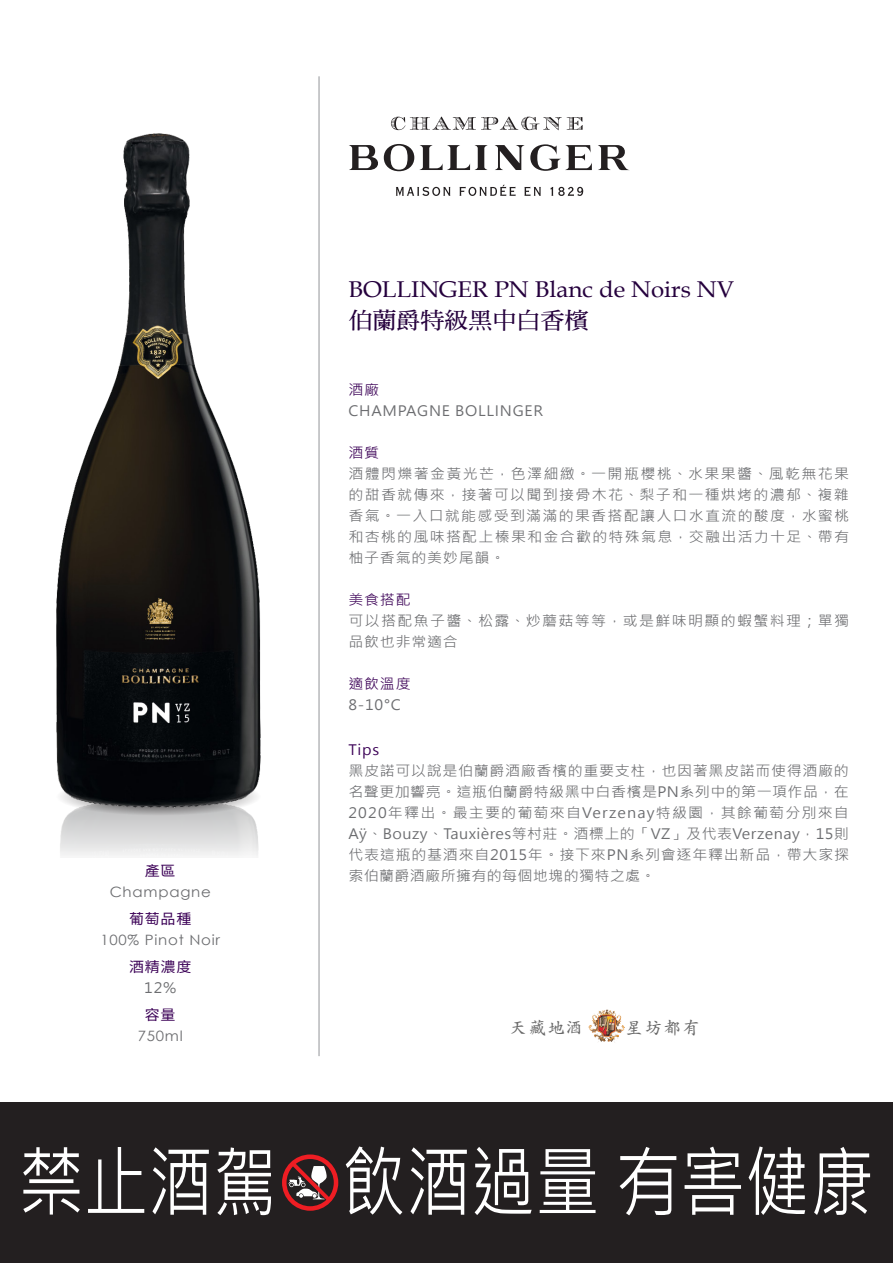
<style>
.page{position:relative;width:893px;height:1263px;background:#fff}
.page>*{position:absolute;margin:0;border:0;box-sizing:border-box;transform-origin:0 0}
.t1{font:77.4px "Microsoft Jheng Hei";color:#fff;scale:.83 1}
.t2{font:22.8px "Book Antiqua";color:#25003d;scale:1.05 1}
.t3{font:22.8px "DF Ming Bd HK BF";color:#25003d;scale:1.05 1}
.t4{font:700 17.1px "Zen Kai";letter-spacing:.1em;color:#676767}
.t5{font:14.25px/21px "Microsoft Jheng Hei";letter-spacing:.05em;color:#6c6d70;text-align:justify;scale:1.05 1}
.t6{font:14.25px/21px "Microsoft Jheng Hei";letter-spacing:.09em;color:#6c6d70;scale:1.05 1}
.t7{font:14.25px "Century Gothic";letter-spacing:.05em;color:#6c6d70;scale:1.05 1}
.t8{font:14.25px "Microsoft Jheng Hei";letter-spacing:.025em;color:#6c6d70;scale:1.05 1}
.t9{font:14.25px "Microsoft Jheng Hei";letter-spacing:.05em;color:#3b0056;scale:1.05 1}
.t10{font:14.25px "Noto Sans Hant";letter-spacing:.05em;color:#3b0056;scale:1.05 1}
</style>
<div class="page">
<img style="left:60px;top:723px;width:201px;height:133px">
<img style="left:56px;top:133px;width:204px;height:674px">
<svg style="left:349px;top:144px;width:139px;height:27px"></svg>
<svg style="left:598px;top:145px;width:31px;height:25px"></svg>
<svg style="left:495px;top:144px;width:97px;height:27px"></svg>
<svg style="left:391px;top:117px;width:192px;height:13px"></svg>
<svg style="left:396px;top:187px;width:54px;height:9px"></svg>
<svg style="left:459px;top:185px;width:57px;height:11px"></svg>
<svg style="left:524px;top:187px;width:17px;height:9px"></svg>
<svg style="left:551px;top:187px;width:32px;height:9px"></svg>
<svg style="left:594px;top:1009px;width:13px;height:11px"></svg>
<div style="left:0;top:1102px;width:893px;height:161px;background:#231f20"></div>
<svg style="left:282px;top:1154px;width:56px;height:57px"></svg>
<hr style="left:319px;top:76px;width:1px;height:980px;background:#939598">
<h2 class="t2" style="left:348px;top:273px;width:369px">BOLLINGER PN Blanc de Noirs NV</h2>
<h2 class="t3" style="left:348px;top:309px;width:230px">伯蘭爵特級黑中白香檳</h2>
<p class="t9" style="left:348px;top:380px;width:31px">酒廠</p>
<p class="t5" style="left:348px;top:400px;width:187px">CHAMPAGNE BOLLINGER</p>
<p class="t9" style="left:348px;top:443px;width:31px">酒質</p>
<p class="t5" style="left:348px;top:463px;width:478px">酒體閃爍著金黃光芒，色澤細緻。一開瓶櫻桃、水果果醬、風乾無花果的甜香就傳來，接著可以聞到接骨木花、梨子和一種烘烤的濃郁、複雜香氣。一入口就能感受到滿滿的果香搭配讓人口水直流的酸度，水蜜桃和杏桃的風味搭配上榛果和金合歡的特殊氣息，交融出活力十足、帶有柚子香氣的美妙尾韻。</p>
<p class="t9" style="left:348px;top:590px;width:61px">美食搭配</p>
<p class="t6" style="left:348px;top:610px;width:478px">可以搭配魚子醬、松露、炒蘑菇等等，或是鮮味明顯的蝦蟹料理；單獨品飲也非常適合</p>
<p class="t9" style="left:348px;top:674px;width:61px">適飲溫度</p>
<p class="t5" style="left:348px;top:694px;width:51px">8-10°C</p>
<p class="t9" style="left:348px;top:740px;width:31px">Tips</p>
<p class="t5" style="left:348px;top:760px;width:478px">黑皮諾可以說是伯蘭爵酒廠香檳的重要支柱，也因著黑皮諾而使得酒廠的名聲更加響亮。這瓶伯蘭爵特級黑中白香檳是PN系列中的第一項作品，在2020年釋出。最主要的葡萄來自Verzenay特級園，其餘葡萄分別來自Aÿ、Bouzy、Tauxières等村莊。酒標上的「VZ」及代表Verzenay，15則代表這瓶的基酒來自2015年。接下來PN系列會逐年釋出新品，帶大家探</p>
<p class="t10" style="left:145px;top:863px;width:31px">產區</p>
<p class="t8" style="left:348px;top:867px;width:294px">索伯蘭爵酒廠所擁有的每個地塊的獨特之處。</p>
<p class="t7" style="left:110px;top:882px;width:98px">Champagne</p>
<p class="t10" style="left:129px;top:911px;width:61px">葡萄品種</p>
<p class="t7" style="left:100px;top:930px;width:116px">100% Pinot Noir</p>
<p class="t10" style="left:129px;top:959px;width:61px">酒精濃度</p>
<p class="t5" style="left:144px;top:977px;width:32px">12%</p>
<p class="t10" style="left:145px;top:1007px;width:31px">容量</p>
<p class="t7" style="left:138px;top:1026px;width:44px">750ml</p>
<p class="t4" style="left:511px;top:1019px;width:75px">天藏地酒</p>
<p class="t4" style="left:627px;top:1019px;width:75px">星坊都有</p>
<h1 class="t1" style="left:19px;top:1134px;width:1031px">禁止酒駕 飲酒過量 有害健康</h1>
</div>
